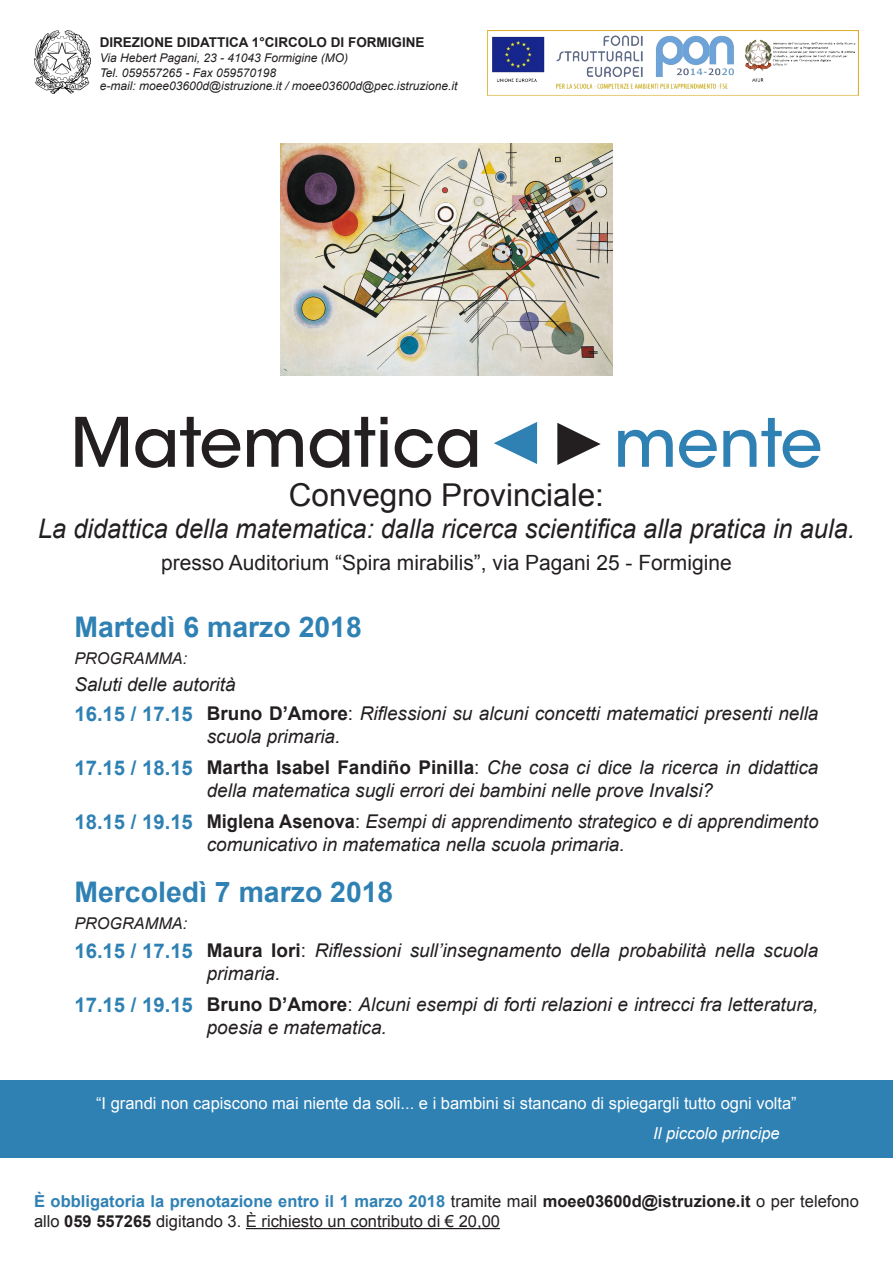
<style>
.page{position:relative;width:893px;height:1263px;background:#fff}
.page>*{position:absolute;margin:0;border:0;box-sizing:border-box;transform-origin:0 0}
.t1{font:500 67.5px "ITC Avant Garde Std";color:#231f20}
.t2{font:500 66px "ITC Avant Garde Std";color:#2f81b4}
.t3{font:31.5px "Arial";color:#231f20}
.t4{font:700 28.35px "Arial";color:#2f81b4}
.t5{font:italic 27px "Arial";color:#231f20;scale:.94 1}
.t6{font:21px "Arial";color:#231f20}
.t7{font:700 20.25px "Arial";color:#2f81b4}
.t8{font:italic 18.9px/22.8px "Arial";color:#231f20}
.t9{font:italic 18.9px/22.8px "Arial";color:#231f20;scale:.96 1}
.t10{font:16.5px/19.8px "Arial";color:#231f20}
.t11{font:16.5px "Arial";color:#fff}
.t12{font:italic 16.5px "Arial";color:#fff}
.t13{font:italic 16.2px "Arial";color:#231f20}
.t14{font:700 13.5px "Arial";color:#231f20}
.t15{font:italic 12px "Arial";color:#231f20}
.s1{font-weight:700;font-style:normal}
.s2{font-style:normal}
.s3{font-weight:700;color:#2f81b4}
.s4{font-weight:700}
</style>
<div class="page">
<div style="left:0;top:1080px;width:893px;height:77px;background:#2f81b4"></div>
<img style="left:487px;top:30px;width:372px;height:66px">
<svg style="left:557px;top:423px;width:44px;height:42px"></svg>
<svg style="left:494px;top:422px;width:43px;height:42px"></svg>
<hr style="left:246px;top:1228px;width:254px;height:1px;background:#231f20">
<img style="left:280px;top:144px;width:332px;height:232px">
<img style="left:34px;top:30px;width:56px;height:63px">
<p class="t14" style="left:100px;top:32px;width:326px">DIREZIONE DIDATTICA 1°CIRCOLO DI FORMIGINE</p>
<p class="t15" style="left:100px;top:50px;width:250px">Via Hebert Pagani, 23 - 41043 Formigine (MO)</p>
<p class="t15" style="left:100px;top:65px;width:178px">Tel. 059557265 - Fax 059570198</p>
<p class="t15" style="left:100px;top:78px;width:359px">e-mail: moee03600d@istruzione.it / moee03600d@pec.istruzione.it</p>
<p class="t1" style="left:71px;top:400px;width:413px">Matematica</p>
<p class="t2" style="left:614px;top:402px;width:210px">mente</p>
<p class="t3" style="left:289px;top:474px;width:317px">Convegno Provinciale:</p>
<p class="t5" style="left:38px;top:511px;width:870px">La didattica della matematica: dalla ricerca scientifica alla pratica in aula.</p>
<p class="t6" style="left:161px;top:549px;width:572px">presso Auditorium “Spira mirabilis”, via Pagani 25 - Formigine</p>
<p class="t4" style="left:74px;top:607px;width:289px">Martedì 6 marzo 2018</p>
<p class="t13" style="left:74px;top:648px;width:114px">PROGRAMMA:</p>
<p class="t8" style="left:74px;top:673px;width:163px">Saluti delle autorità</p>
<p class="t8" style="left:207px;top:702px;width:613px"><span class="s1">Bruno D’Amore</span><span class="s2">:</span> Riflessioni su alcuni concetti matematici presenti nella scuola primaria.</p>
<p class="t8" style="left:207px;top:756px;width:613px"><span class="s1">Martha Isabel Fandiño Pinilla</span><span class="s2">:</span> Che cosa ci dice la ricerca in didattica della matematica sugli errori dei bambini nelle prove Invalsi?</p>
<p class="t9" style="left:207px;top:810px;width:639px"><span class="s1">Miglena Asenova</span><span class="s2">:</span> Esempi di apprendimento strategico e di apprendimento comunicativo in matematica nella scuola primaria.</p>
<p class="t4" style="left:74px;top:872px;width:320px">Mercoledì 7 marzo 2018</p>
<p class="t13" style="left:74px;top:912px;width:114px">PROGRAMMA:</p>
<p class="t7" style="left:74px;top:937px;width:120px">16.15 / 17.15</p>
<p class="t7" style="left:74px;top:990px;width:120px">17.15 / 19.15</p>
<p class="t7" style="left:74px;top:700px;width:120px">16.15 / 17.15</p>
<p class="t7" style="left:74px;top:754px;width:120px">17.15 / 18.15</p>
<p class="t7" style="left:74px;top:807px;width:120px">18.15 / 19.15</p>
<p class="t8" style="left:207px;top:939px;width:613px"><span class="s1">Maura Iori</span><span class="s2">:</span> Riflessioni sull’insegnamento della probabilità nella scuola primaria.</p>
<p class="t8" style="left:207px;top:993px;width:613px"><span class="s1">Bruno D’Amore</span><span class="s2">:</span> Alcuni esempi di forti relazioni e intrecci fra letteratura, poesia e matematica.</p>
<p class="t11" style="left:96px;top:1092px;width:702px">“I grandi non capiscono mai niente da soli... e i bambini si stancano di spiegargli tutto ogni volta”</p>
<p class="t12" style="left:653px;top:1123px;width:128px">Il piccolo principe</p>
<p class="t10" style="left:34px;top:1191px;width:826px"><span class="s3">È obbligatoria la prenotazione entro il 1 marzo 2018</span> tramite mail <span class="s4">moee03600d@istruzione.it</span> o per telefono allo <span class="s4">059 557265</span> digitando 3. È richiesto un contributo di € 20,00</p>
</div>
